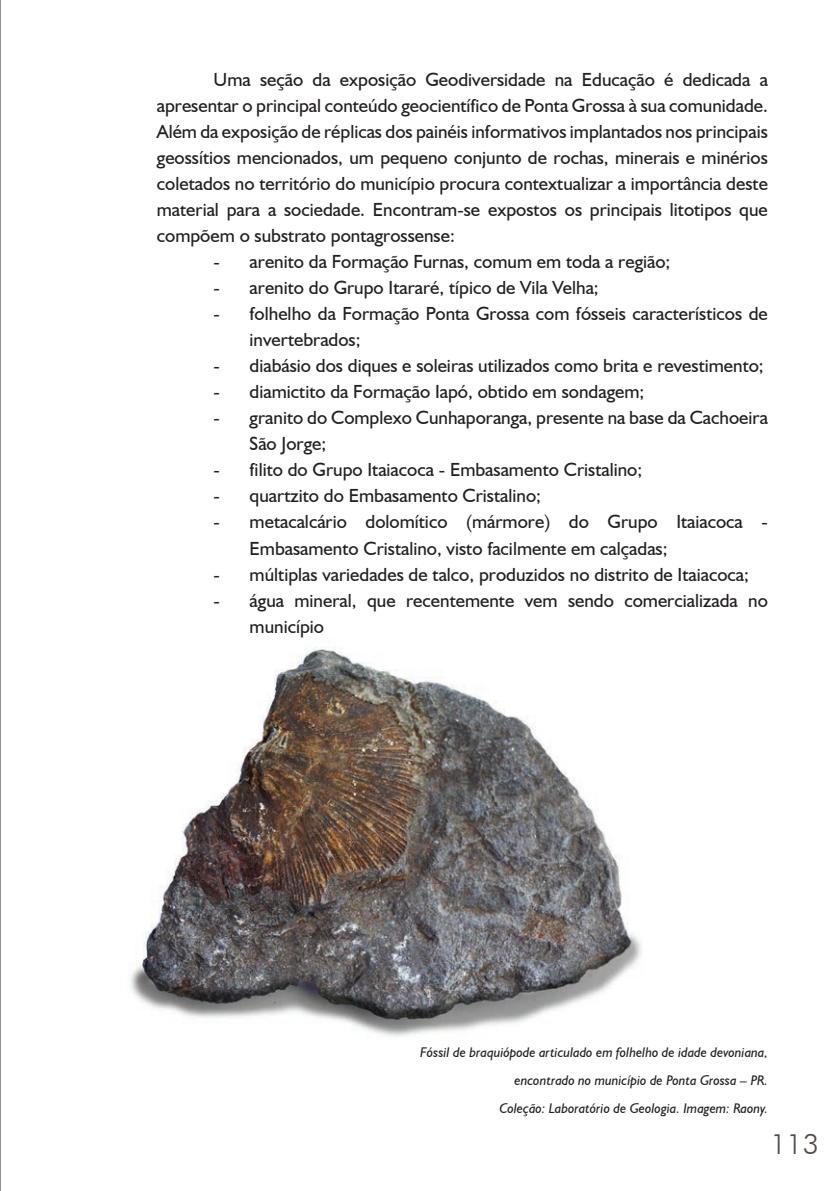
<style>
.page{position:relative;width:840px;height:1191px;background:#fff}
.page>*{position:absolute;margin:0;border:0;box-sizing:border-box;transform-origin:0 0}
.t1{font:300 28px "Futura BT";color:#524a47}
.t2{font:19px/26px "Humanist 521 BT";color:#231f20}
.t3{font:italic 14px/28px "Humanist 521 BT";color:#231f20;text-align:right}
</style>
<div class="page">
<hr style="left:0;top:0;width:1px;height:1191px;background:#231f20">
<img style="left:130px;top:647px;width:512px;height:390px">
<p class="t2" style="left:157px;top:67px;width:612px;text-align:justify;text-indent:57px">Uma seção da exposição Geodiversidade na Educação é dedicada a apresentar o principal conteúdo geocientífico de Ponta Grossa à sua comunidade.<br>Além da exposição de réplicas dos painéis informativos implantados nos principais geossítios mencionados, um pequeno conjunto de rochas, minerais e minérios coletados no território do município procura contextualizar a importância deste material para a sociedade. Encontram-se expostos os principais litotipos que compõem o substrato pontagrossense:</p>
<p class="t2" style="left:213px;top:249px;width:458px">- arenito da Formação Furnas, comum em toda a região;</p>
<p class="t2" style="left:213px;top:275px;width:386px">- arenito do Grupo Itararé, típico de Vila Velha;</p>
<p class="t2" style="left:249px;top:301px;width:519px;text-indent:-36px">- folhelho da Formação Ponta Grossa com fósseis característicos de invertebrados;</p>
<p class="t2" style="left:213px;top:352px;width:551px">- diabásio dos diques e soleiras utilizados como brita e revestimento;</p>
<p class="t2" style="left:213px;top:378px;width:432px">- diamictito da Formação Iapó, obtido em sondagem;</p>
<p class="t2" style="left:249px;top:404px;width:519px;text-indent:-36px">- granito do Complexo Cunhaporanga, presente na base da Cachoeira<br>São Jorge;</p>
<p class="t2" style="left:213px;top:456px;width:430px">- filito do Grupo Itaiacoca - Embasamento Cristalino;</p>
<p class="t2" style="left:213px;top:482px;width:329px">- quartzito do Embasamento Cristalino;</p>
<p class="t2" style="left:249px;top:508px;width:519px;text-indent:-36px">- metacalcário dolomítico (mármore) do Grupo Itaiacoca -<br>Embasamento Cristalino, visto facilmente em calçadas;</p>
<p class="t2" style="left:213px;top:560px;width:536px">- múltiplas variedades de talco, produzidos no distrito de Itaiacoca;</p>
<p class="t2" style="left:249px;top:586px;width:519px;text-indent:-36px">- água mineral, que recentemente vem sendo comercializada no município</p>
<p class="t3" style="left:420px;top:1038px;width:349px">Fóssil de braquiópode articulado em folhelho de idade devoniana, encontrado no município de Ponta Grossa – PR.<br>Coleção: Laboratório de Geologia. Imagem: Raony.</p>
<h1 class="t1" style="left:770px;top:1127px;width:50px">113</h1>
</div>
